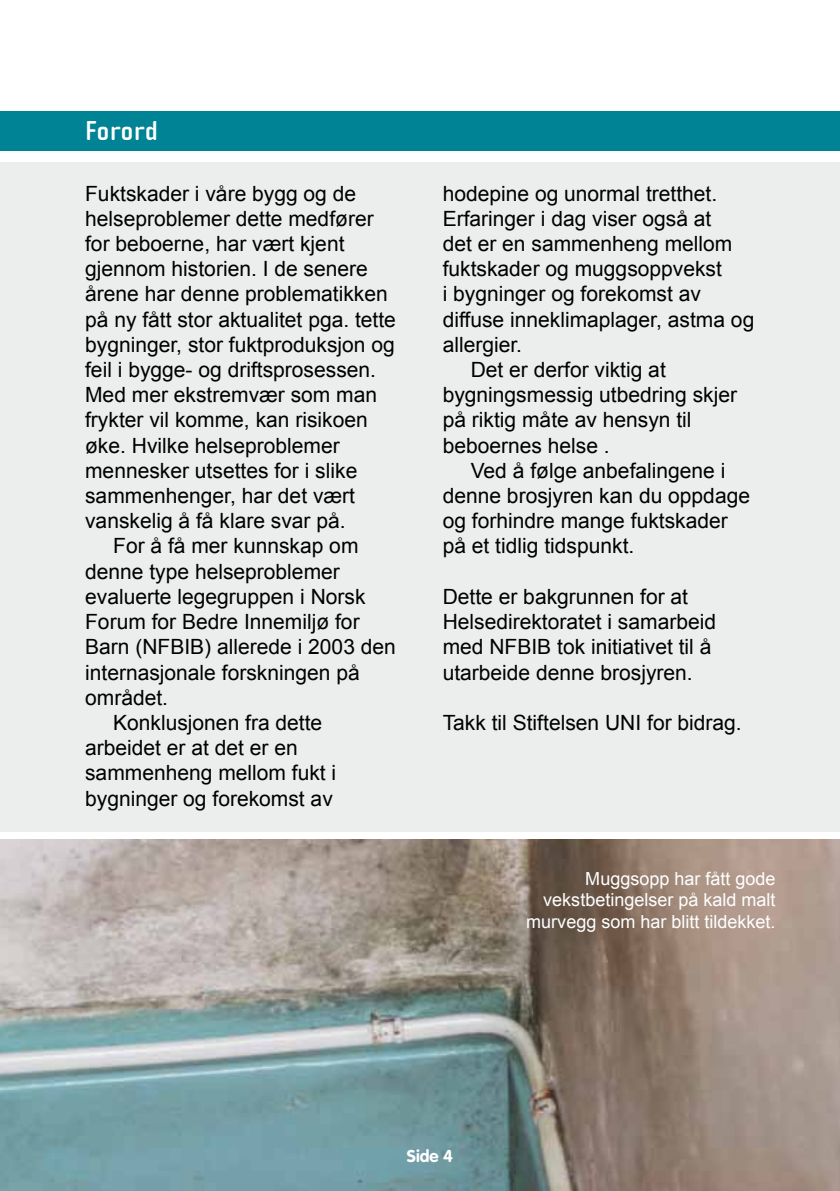
<style>
.page{position:relative;width:840px;height:1191px;background:#fff}
.page>*{position:absolute;margin:0;border:0;box-sizing:border-box;transform-origin:0 0}
.t1{font:700 28px "Cholla Sans";letter-spacing:.02em;color:#fff}
.t2{font:21px/25.2px "Arial";color:#000}
.t3{font:18px/21.6px "Arial";color:#fff;text-align:right}
.t4{font:700 17px "VAG Rounded";color:#fff}
</style>
<div class="page">
<img style="left:0;top:839px;width:839px;height:352px">
<div style="left:0;top:163px;width:839px;height:668px;background:#eceded"></div>
<div style="left:0;top:111px;width:839px;height:40px;background:#008394"></div>
<h1 class="t1" style="left:85px;top:115px;width:74px">Forord</h1>
<p class="t2" style="left:85px;top:181px;width:272px">Fuktskader i våre bygg og de</p>
<p class="t2" style="left:85px;top:206px;width:290px">helseproblemer dette medfører</p>
<p class="t2" style="left:85px;top:231px;width:261px">for beboerne, har vært kjent</p>
<p class="t2" style="left:85px;top:256px;width:284px">gjennom historien. I de senere</p>
<p class="t2" style="left:85px;top:282px;width:304px">årene har denne problematikken</p>
<p class="t2" style="left:85px;top:307px;width:312px">på ny fått stor aktualitet pga. tette</p>
<p class="t2" style="left:85px;top:332px;width:311px">bygninger, stor fuktproduksjon og</p>
<p class="t2" style="left:85px;top:357px;width:292px">feil i bygge- og driftsprosessen.</p>
<p class="t2" style="left:85px;top:382px;width:293px">Med mer ekstremvær som man</p>
<p class="t2" style="left:85px;top:408px;width:284px">frykter vil komme, kan risikoen</p>
<p class="t2" style="left:85px;top:433px;width:256px">øke. Hvilke helseproblemer</p>
<p class="t2" style="left:85px;top:458px;width:273px">mennesker utsettes for i slike</p>
<p class="t2" style="left:85px;top:483px;width:271px">sammenhenger, har det vært</p>
<p class="t2" style="left:85px;top:508px;width:262px">vanskelig å få klare svar på.</p>
<p class="t2" style="left:113px;top:534px;width:247px">For å få mer kunnskap om</p>
<p class="t2" style="left:85px;top:559px;width:256px">denne type helseproblemer</p>
<p class="t2" style="left:85px;top:584px;width:282px">evaluerte legegruppen i Norsk</p>
<p class="t2" style="left:85px;top:609px;width:276px">Forum for Bedre Innemiljø for</p>
<p class="t2" style="left:85px;top:634px;width:312px">Barn (NFBIB) allerede i 2003 den</p>
<p class="t2" style="left:85px;top:660px;width:276px">internasjonale forskningen på</p>
<p class="t2" style="left:85px;top:685px;width:84px">området.</p>
<p class="t2" style="left:113px;top:710px;width:210px">Konklusjonen fra dette</p>
<p class="t2" style="left:85px;top:735px;width:214px">arbeidet er at det er en</p>
<p class="t2" style="left:85px;top:760px;width:252px">sammenheng mellom fukt i</p>
<p class="t2" style="left:85px;top:786px;width:249px">bygninger og forekomst av</p>
<p class="t2" style="left:442px;top:181px;width:276px">hodepine og unormal tretthet.</p>
<p class="t2" style="left:442px;top:206px;width:270px">Erfaringer i dag viser også at</p>
<p class="t2" style="left:442px;top:231px;width:291px">det er en sammenheng mellom</p>
<p class="t2" style="left:442px;top:256px;width:280px">fuktskader og muggsoppvekst</p>
<p class="t2" style="left:442px;top:282px;width:259px">i bygninger og forekomst av</p>
<p class="t2" style="left:442px;top:307px;width:313px">diffuse inneklimaplager, astma og</p>
<p class="t2" style="left:442px;top:332px;width:81px">allergier.</p>
<p class="t2" style="left:470px;top:357px;width:196px">Det er derfor viktig at</p>
<p class="t2" style="left:442px;top:382px;width:296px">bygningsmessig utbedring skjer</p>
<p class="t2" style="left:442px;top:408px;width:250px">på riktig måte av hensyn til</p>
<p class="t2" style="left:442px;top:433px;width:168px">beboernes helse .</p>
<p class="t2" style="left:470px;top:458px;width:256px">Ved å følge anbefalingene i</p>
<p class="t2" style="left:442px;top:483px;width:309px">denne brosjyren kan du oppdage</p>
<p class="t2" style="left:442px;top:508px;width:286px">og forhindre mange fuktskader</p>
<p class="t2" style="left:442px;top:534px;width:193px">på et tidlig tidspunkt.</p>
<p class="t2" style="left:442px;top:584px;width:275px">Dette er bakgrunnen for at<br>Helsedirektoratet i samarbeid med NFBIB tok initiativet til å utarbeide denne brosjyren.</p>
<p class="t2" style="left:442px;top:710px;width:300px">Takk til Stiftelsen UNI for bidrag.</p>
<p class="t3" style="left:526px;top:867px;width:251px">Muggsopp har fått gode vekstbetingelser på kald malt murvegg som har blitt tildekket.</p>
<p class="t4" style="left:407px;top:1145px;width:47px">Side 4</p>
</div>
